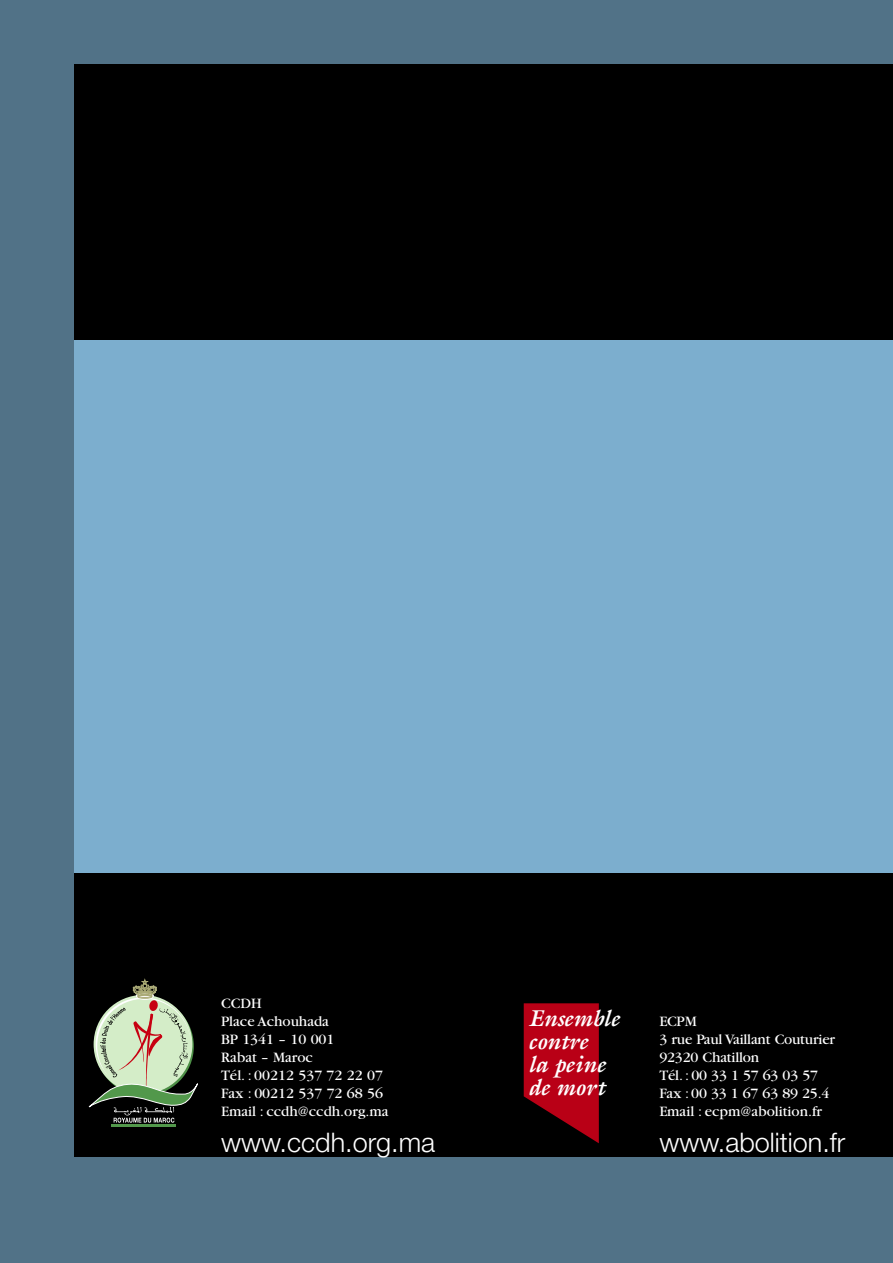
<style>
.page{position:relative;width:893px;height:1263px;background:#517287}
.page>*{position:absolute;margin:0;border:0;box-sizing:border-box;transform-origin:0 0}
.t1{font:300 27px "Helvetica Neue";color:#fff}
.t2{font:italic 700 23.1px/23.1px "Galliard";letter-spacing:-.01em;color:#fff}
.t3{font:15px/18px "Garamond";color:#fff}
</style>
<div class="page">
<div style="left:74px;top:64px;width:819px;height:1093px;background:#000"></div>
<svg style="left:524px;top:1003px;width:75px;height:140px"></svg>
<hr style="left:111px;top:1124px;width:65px;height:3px;background:#52984b">
<svg style="left:88px;top:979px;width:110px;height:144px"></svg>
<div style="left:74px;top:340px;width:819px;height:533px;background:#7caece"></div>
<p class="t3" style="left:221px;top:996px;width:169px">CCDH<br>Place Achouhada<br>BP 1341 – 10 001<br>Rabat – Maroc<br>Tél. : 00212 537 72 22 07<br>Fax : 00212 537 72 68 56<br>Email : ccdh@ccdh.org.ma</p>
<h1 class="t1" style="left:221px;top:1133px;width:216px">www.ccdh.org.ma</h1>
<h2 class="t2" style="left:528px;top:1007px;width:93px">Ensemble contre<br>la peine de mort</h2>
<p class="t3" style="left:659px;top:1014px;width:177px">ECPM<br>3 rue Paul Vaillant Couturier<br>92320 Chatillon<br>Tél. : 00 33 1 57 63 03 57<br>Fax : 00 33 1 67 63 89 25.4<br>Email : ecpm@abolition.fr</p>
<h1 class="t1" style="left:659px;top:1133px;width:188px">www.abolition.fr</h1>
</div>
